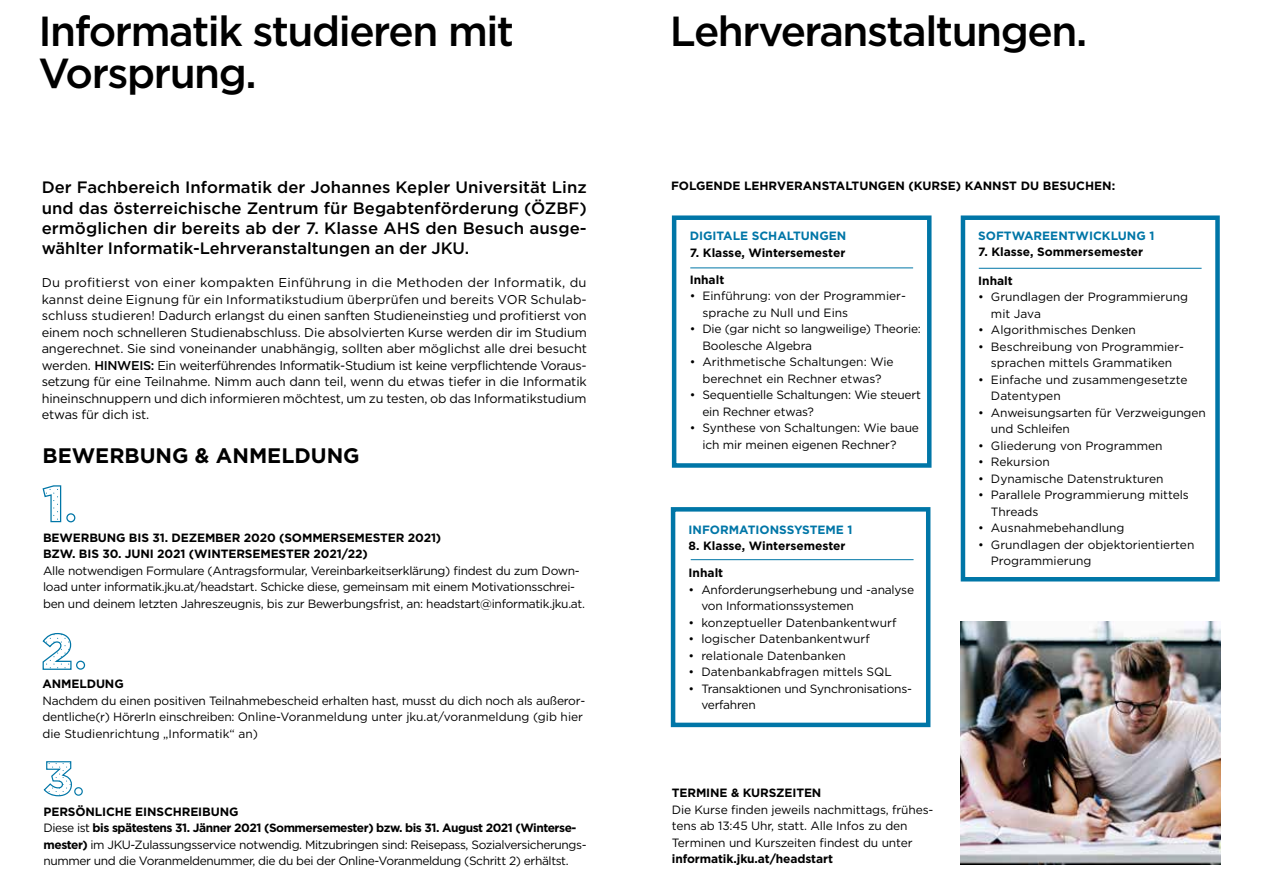
<style>
.page{position:relative;width:1263px;height:893px;background:#fff}
.page>*{position:absolute;margin:0;border:0;box-sizing:border-box;transform-origin:0 0}
.t1{font:500 42px/42px "Gotham";letter-spacing:-.035em;color:#000}
.t2{font:700 21px "Gotham";color:#000}
.t3{font:500 16.5px/20.2px "Gotham";color:#000;text-align:justify}
.t4{font:12.75px/16.5px "Gotham";letter-spacing:-.01em;color:#000;text-align:justify}
.t5{font:12px/16.5px "Gotham";letter-spacing:-.015em;color:#000}
.t6{font:700 12px/16.5px "Gotham";letter-spacing:-.01em;color:#000}
.t7{font:12px/16.5px "Gotham";letter-spacing:-.035em;color:#000}
.t8{font:700 12px "Gotham";color:#0076a7}
.s1{font-style:inherit}
.s2{font-weight:500}
.s3{font-weight:700}
</style>
<div class="page">
<img style="left:961px;top:622px;width:259px;height:242px">
<div style="left:961px;top:215px;width:259px;height:366px;border:4px solid #0076a7"></div>
<hr style="left:979px;top:268px;width:222px;height:1px;background:#0076a7">
<div style="left:671px;top:507px;width:259px;height:220px;border:4px solid #0076a7"></div>
<hr style="left:691px;top:559px;width:222px;height:1px;background:#0076a7">
<div style="left:672px;top:215px;width:259px;height:253px;border:4px solid #0076a7"></div>
<svg style="left:42px;top:485px;width:20px;height:38px"></svg>
<div style="left:66px;top:513px;width:9px;height:9px;border:1px solid #0076a7;border-radius:50%"></div>
<svg style="left:43px;top:761px;width:29px;height:36px"></svg>
<div style="left:74px;top:787px;width:9px;height:9px;border:1px solid #0076a7;border-radius:50%"></div>
<hr style="left:690px;top:267px;width:223px;height:1px;background:#0076a7">
<svg style="left:42px;top:633px;width:30px;height:37px"></svg>
<div style="left:76px;top:661px;width:9px;height:9px;border:1px solid #0076a7;border-radius:50%"></div>
<h1 class="t1" style="left:38px;top:9px;width:477px"><span class="s1">I</span>nformatik studieren mit<br>Vorsprung<span class="s1">.</span></h1>
<p class="t3" style="left:42px;top:177px;width:547px">Der Fachbereich Informatik der Johannes Kepler Universität Linz und das österreichische Zentrum für Begabtenförderung (ÖZBF) ermöglichen dir bereits ab der 7. Klasse AHS den Besuch ausge&shy;wählter Informatik-Lehrveranstaltungen an der JKU.</p>
<p class="t4" style="left:42px;top:274px;width:547px">Du profitierst von einer kompakten Einführung in die Methoden der Informatik, du kannst deine Eignung für ein Informatikstudium überprüfen und bereits VOR Schulab&shy;schluss studieren! Dadurch erlangst du einen sanften Studieneinstieg und profitierst von einem noch schnelleren Studienabschluss. Die absolvierten Kurse werden dir im Studium angerechnet. Sie sind voneinander unabhängig, sollten aber möglichst alle drei besucht werden. <span class="s2">HINWEIS:</span> Ein weiterführendes Informatik-Studium ist keine verpflichtende Voraus&shy;setzung für eine Teilnahme. Nimm auch dann teil, wenn du etwas tiefer in die Informatik hineinschnuppern und dich informieren möchtest, um zu testen, ob das Informatikstudium etwas für dich ist.</p>
<h2 class="t2" style="left:43px;top:442px;width:319px">BEWERBUNG &amp; ANMELDUNG</h2>
<p class="t6" style="left:43px;top:529px;width:400px">BEWERBUNG BIS 31. DEZEMBER 2020 (SOMMERSEMESTER 2021)<br>BZW. BIS 30. JUNI 2021 (WINTERSEMESTER 2021/22)</p>
<p class="t5" style="left:43px;top:562px;width:543px">Alle notwendigen Formulare (Antragsformular, Vereinbarkeitserklärung) findest du zum Down&shy;load unter informatik.jku.at/headstart. Schicke diese, gemeinsam mit einem Motivationsschrei&shy;ben und deinem letzten Jahreszeugnis, bis zur Bewerbungsfrist, an: headstart@informatik.jku.at.</p>
<p class="t6" style="left:43px;top:676px;width:83px">ANMELDUNG</p>
<p class="t5" style="left:43px;top:692px;width:544px">Nachdem du einen positiven Teilnahmebescheid erhalten hast, musst du dich noch als außeror&shy;dentliche(r) HörerIn einschreiben: Online-Voranmeldung unter jku.at/voranmeldung (gib hier die Studienrichtung „Informatik“ an)</p>
<p class="t7" style="left:44px;top:803px;width:544px"><span class="s3">PERSÖNLICHE EINSCHREIBUNG<br></span>Diese ist <span class="s3">bis spätestens 31. Jänner 2021 (Sommersemester) bzw. bis 31. August 2021 (Winterse&shy;mester)</span> im JKU-Zulassungsservice notwendig. Mitzubringen sind: Reisepass, Sozialversicherungs&shy;nummer und die Voranmeldenummer, die du bei der Online-Voranmeldung (Schritt 2) erhältst.</p>
<h1 class="t1" style="left:670px;top:9px;width:419px">Lehrveranstaltungen.</h1>
<p class="t6" style="left:671px;top:177px;width:446px">FOLGENDE LEHRVERANSTALTUNGEN (KURSE) KANNST DU BESUCHEN:</p>
<p class="t8" style="left:690px;top:228px;width:158px">DIGITALE SCHALTUNGEN</p>
<p class="t6" style="left:690px;top:244px;width:157px">7. Klasse, Wintersemester</p>
<p class="t6" style="left:690px;top:271px;width:36px">Inhalt</p>
<p class="t5" style="left:702px;top:287px;width:205px;text-indent:-13px">• Einführung: von der Programmier&shy;sprache zu Null und Eins</p>
<p class="t5" style="left:702px;top:320px;width:220px;text-indent:-13px">• Die (gar nicht so langweilige) Theorie:<br>Boolesche Algebra</p>
<p class="t5" style="left:690px;top:353px;width:206px;text-align:center">• Arithmetische Schaltungen: Wie berechnet ein Rechner etwas?</p>
<p class="t5" style="left:702px;top:386px;width:220px;text-indent:-13px">• Sequentielle Schaltungen: Wie steuert ein Rechner etwas?</p>
<p class="t5" style="left:702px;top:419px;width:218px;text-indent:-13px">• Synthese von Schaltungen: Wie baue ich mir meinen eigenen Rechner?</p>
<p class="t8" style="left:689px;top:521px;width:166px">INFORMATIONSSYSTEME 1</p>
<p class="t6" style="left:689px;top:537px;width:159px">8. Klasse, Wintersemester</p>
<p class="t6" style="left:689px;top:564px;width:36px">Inhalt</p>
<p class="t5" style="left:701px;top:581px;width:214px;text-indent:-13px">• Anforderungserhebung und -analyse von Informationssystemen</p>
<p class="t5" style="left:689px;top:614px;width:209px">• konzeptueller Datenbankentwurf</p>
<p class="t5" style="left:689px;top:630px;width:183px">• logischer Datenbankentwurf</p>
<p class="t5" style="left:689px;top:647px;width:159px">• relationale Datenbanken</p>
<p class="t5" style="left:689px;top:663px;width:205px">• Datenbankabfragen mittels SQL</p>
<p class="t5" style="left:701px;top:680px;width:212px;text-indent:-13px">• Transaktionen und Synchronisations&shy;verfahren</p>
<p class="t6" style="left:672px;top:785px;width:151px">TERMINE &amp; KURSZEITEN</p>
<p class="t5" style="left:672px;top:801px;width:263px">Die Kurse finden jeweils nachmittags, frühes&shy;tens ab 13:45 Uhr, statt. Alle Infos zu den<br>Terminen und Kurszeiten findest du unter</p>
<p class="t6" style="left:672px;top:851px;width:163px">informatik.jku.at/headstart</p>
<p class="t8" style="left:978px;top:227px;width:178px">SOFTWAREENTWICKLUNG 1</p>
<p class="t6" style="left:978px;top:244px;width:166px">7. Klasse, Sommersemester</p>
<p class="t6" style="left:978px;top:272px;width:36px">Inhalt</p>
<p class="t5" style="left:991px;top:288px;width:199px;text-indent:-13px">• Grundlagen der Programmierung mit Java</p>
<p class="t5" style="left:978px;top:321px;width:159px">• Algorithmisches Denken</p>
<p class="t5" style="left:978px;top:338px;width:207px;text-align:center">• Beschreibung von Programmier&shy;sprachen mittels Grammatiken</p>
<p class="t5" style="left:991px;top:371px;width:198px;text-indent:-13px">• Einfache und zusammengesetzte<br>Datentypen</p>
<p class="t5" style="left:991px;top:404px;width:216px;text-indent:-13px">• Anweisungsarten für Verzweigungen und Schleifen</p>
<p class="t5" style="left:978px;top:437px;width:186px">• Gliederung von Programmen</p>
<p class="t5" style="left:978px;top:453px;width:73px">• Rekursion</p>
<p class="t5" style="left:978px;top:470px;width:187px">• Dynamische Datenstrukturen</p>
<p class="t5" style="left:991px;top:486px;width:199px;text-indent:-13px">• Parallele Programmierung mittels<br>Threads</p>
<p class="t5" style="left:978px;top:519px;width:148px">• Ausnahmebehandlung</p>
<p class="t5" style="left:991px;top:536px;width:205px;text-indent:-13px">• Grundlagen der objektorientierten<br>Programmierung</p>
</div>
